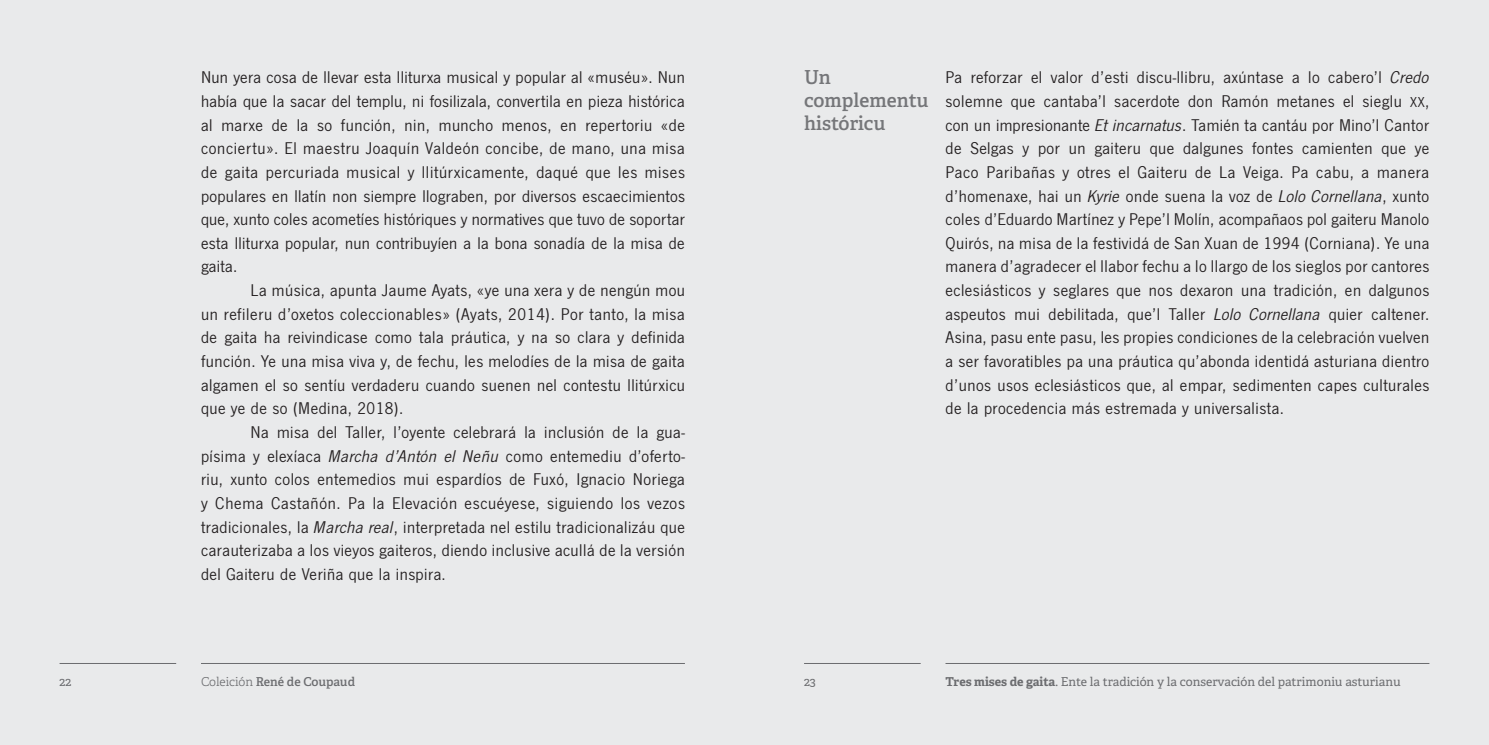
<style>
.page{position:relative;width:1489px;height:745px;background:#fff}
.page>*{position:absolute;margin:0;border:0;box-sizing:border-box;transform-origin:0 0}
.t1{font:600 19.25px/22.8px "Adelle";color:#757679}
.t2{font:17.5px/23.6px "News Got";letter-spacing:.03em;color:#231f20;text-align:justify}
.t3{font:12.25px "Adelle";color:#6c6d70}
.t4{font:600 12.25px "Adelle";color:#6c6d70}
.s1{font-style:italic}
.s2{font-family:"News Got Reg SC850";font-size:14.88px}
.s3{font-weight:300}
.s4{font-weight:700}
</style>
<div class="page">
<div style="left:0;top:0;width:744px;height:744px;background:#e9eaeb"></div>
<div style="left:744px;top:0;width:744px;height:744px;background:#e9eaeb"></div>
<hr style="left:945px;top:662px;width:484px;height:1px;background:#6c6d70">
<hr style="left:201px;top:662px;width:484px;height:1px;background:#6c6d70">
<hr style="left:804px;top:662px;width:116px;height:1px;background:#6c6d70">
<hr style="left:60px;top:662px;width:116px;height:1px;background:#6c6d70">
<p class="t2" style="left:201px;top:66px;width:485px">Nun yera cosa de llevar esta lliturxa musical y popular al «muséu». Nun había que la sacar del templu, ni fosilizala, convertila en pieza histórica al marxe de la so función, nin, muncho menos, en repertoriu «de conciertu». El maestru Joaquín Valdeón concibe, de mano, una misa de gaita percuriada musical y llitúrxicamente, daqué que les mises populares en llatín non siempre llograben, por diversos escaecimientos que, xunto coles acometíes históriques y normatives que tuvo de soportar esta lliturxa popular, nun contribuyíen a la bona sonadía de la misa de gaita.</p>
<p class="t2" style="left:201px;top:278px;width:485px;text-indent:50px">La música, apunta Jaume Ayats, «ye una xera y de nengún mou un refileru d’oxetos coleccionables» (Ayats, 2014). Por tanto, la misa de gaita ha reivindicase como tala práutica, y na so clara y definida función. Ye una misa viva y, de fechu, les melodíes de la misa de gaita algamen el so sentíu verdaderu cuando suenen nel contestu llitúrxicu que ye de so (Medina, 2018).</p>
<p class="t2" style="left:201px;top:420px;width:485px;text-indent:50px">Na misa del Taller, l’oyente celebrará la inclusión de la gua&shy;písima y elexíaca <span class="s1">Marcha d’Antón el Neñu</span> como entemediu d’oferto&shy;riu, xunto colos entemedios mui espardíos de Fuxó, Ignacio Noriega y Chema Castañón. Pa la Elevación escuéyese, siguiendo los vezos tradicionales, la <span class="s1">Marcha real</span>, interpretada nel estilu tradicionalizáu que carauterizaba a los vieyos gaiteros, diendo inclusive acullá de la versión del Gaiteru de Veriña que la inspira.</p>
<p class="t1" style="left:804px;top:66px;width:126px">Un complementu históricu</p>
<p class="t2" style="left:945px;top:66px;width:485px">Pa reforzar el valor d’esti discu-llibru, axúntase a lo cabero’l <span class="s1">Credo </span>solemne que cantaba’l sacerdote don Ramón metanes el sieglu <span class="s2">xx</span>, con un impresionante <span class="s1">Et incarnatus</span>. Tamién ta cantáu por Mino’l Cantor de Selgas y por un gaiteru que dalgunes fontes camienten que ye Paco Paribañas y otres el Gaiteru de La Veiga. Pa cabu, a manera d’homenaxe, hai un <span class="s1">Kyrie</span> onde suena la voz de <span class="s1">Lolo Cornellana</span>, xunto coles d’Eduardo Martínez y Pepe’l Molín, acompañaos pol gaiteru Manolo Quirós, na misa de la festividá de San Xuan de 1994 (Corniana). Ye una manera d’agradecer el llabor fechu a lo llargo de los sieglos por cantores eclesiásticos y seglares que nos dexaron una tradición, en dalgunos aspeutos mui debilitada, que’l Taller <span class="s1">Lolo Cornellana</span> quier caltener.<br>Asina, pasu ente pasu, les propies condiciones de la celebración vuelven a ser favoratibles pa una práutica qu’abonda identidá asturiana dientro d’unos usos eclesiásticos que, al empar, sedimenten capes culturales de la procedencia más estremada y universalista.</p>
<p class="t3" style="left:60px;top:673px;width:13px">22</p>
<p class="t4" style="left:201px;top:673px;width:155px"><span class="s3">Coleición</span> René de Coupaud</p>
<p class="t3" style="left:804px;top:673px;width:13px">23</p>
<p class="t3" style="left:945px;top:673px;width:457px"><span class="s4">Tres mises de gaita</span>. Ente la tradición y la conservación del patrimoniu asturianu</p>
</div>
